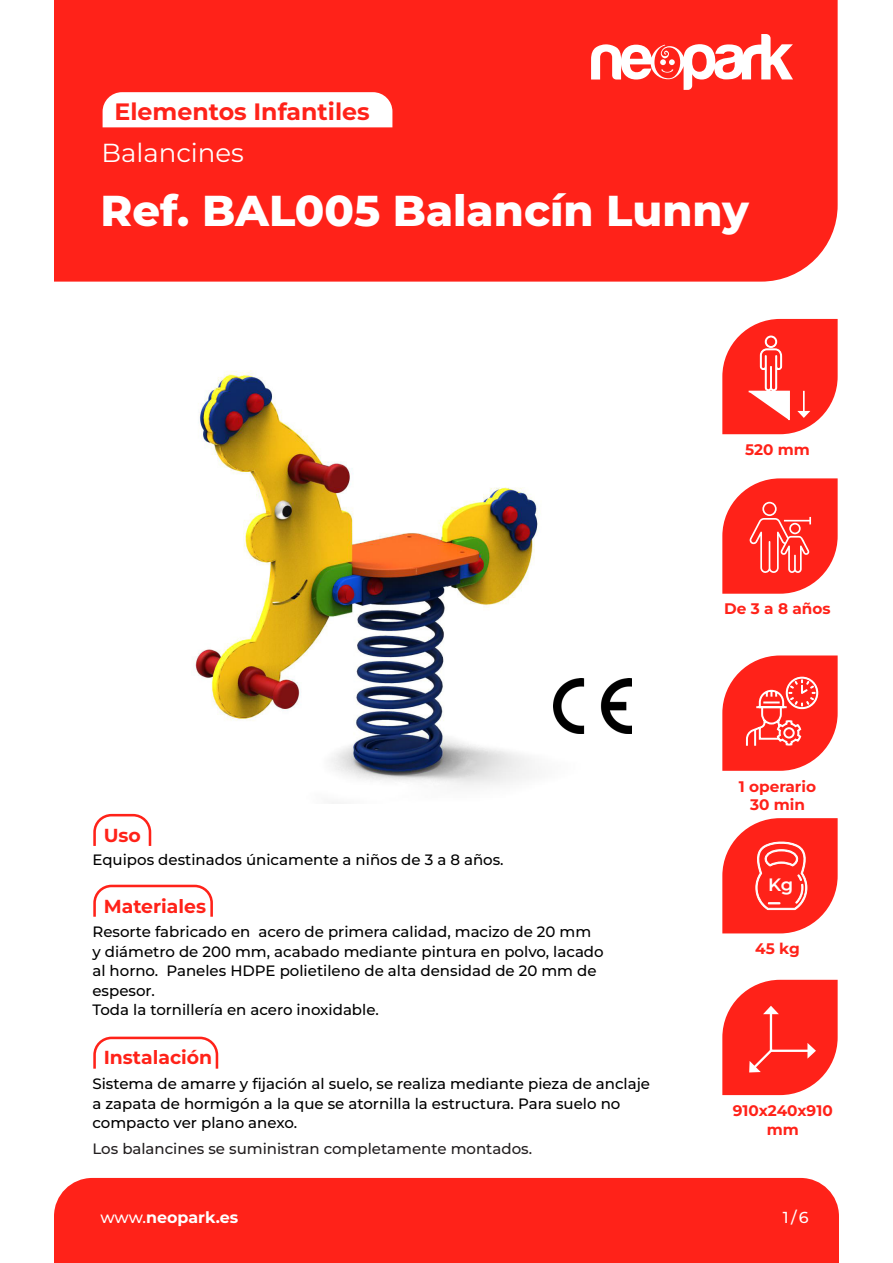
<style>
.page{position:relative;width:893px;height:1263px;background:#fff}
.page>*{position:absolute;margin:0;border:0;box-sizing:border-box;transform-origin:0 0}
.t1{font:800 43.2px "Montserrat";color:#fff}
.t2{font:26.1px "Montserrat";color:#fff}
.t3{font:700 23.7px "Montserrat";color:#ff2219}
.t4{font:700 18.9px "Montserrat";color:#ff2219}
.t5{font:600 18px "Montserrat";color:#fff}
.t6{font:700 15.9px "Montserrat";color:#fff}
.t7{font:500 15.9px "Montserrat";color:#fff}
.t8{font:700 15.3px "Montserrat";color:#ff2219}
.t9{font:700 15.3px "Montserrat";color:#ff211a}
.t10{font:500 15px/19.5px "Montserrat";color:#000}
.t11{font:500 15px "Montserrat";color:#231f20}
.s1{font-weight:500}
</style>
<div class="page">
<div style="left:54px;top:0;width:784px;height:282px;background:#ff2219"></div>
<div style="left:54px;top:1178px;width:785px;height:85px;background:#ff2219"></div>
<svg style="left:591px;top:34px;width:202px;height:56px"></svg>
<svg style="left:103px;top:92px;width:289px;height:35px"></svg>
<svg style="left:722px;top:319px;width:116px;height:115px"></svg>
<svg style="left:722px;top:478px;width:116px;height:116px"></svg>
<svg style="left:722px;top:818px;width:116px;height:115px"></svg>
<svg style="left:722px;top:980px;width:116px;height:115px"></svg>
<svg style="left:722px;top:655px;width:116px;height:116px"></svg>
<svg style="left:93px;top:813px;width:59px;height:33px"></svg>
<svg style="left:93px;top:884px;width:120px;height:33px"></svg>
<svg style="left:93px;top:1036px;width:126px;height:33px"></svg>
<img style="left:195px;top:370px;width:437px;height:434px">
<img style="left:553px;top:678px;width:78px;height:56px">
<p class="t3" style="left:115px;top:94px;width:257px">Elementos Infantiles</p>
<p class="t2" style="left:102px;top:135px;width:144px">Balancines</p>
<p class="t1" style="left:100px;top:179px;width:650px">Ref. BAL005 Balancín Lunny</p>
<p class="t8" style="left:745px;top:438px;width:66px">520 mm</p>
<p class="t8" style="left:724px;top:598px;width:108px">De 3 a 8 años</p>
<p class="t4" style="left:104px;top:821px;width:39px">Uso</p>
<p class="t10" style="left:92px;top:849px;width:413px">Equipos destinados únicamente a niños de 3 a 8 años.</p>
<p class="t4" style="left:104px;top:893px;width:104px">Materiales</p>
<p class="t10" style="left:92px;top:921px;width:513px">Resorte fabricado en acero de primera calidad, macizo de 20 mm<br>y diámetro de 200 mm, acabado mediante pintura en polvo, lacado al horno. Paneles HDPE polietileno de alta densidad de 20 mm de espesor.<br>Toda la tornillería en acero inoxidable.</p>
<p class="t4" style="left:104px;top:1044px;width:110px">Instalación</p>
<p class="t10" style="left:92px;top:1073px;width:559px">Sistema de amarre y fijación al suelo, se realiza mediante pieza de anclaje a zapata de hormigón a la que se atornilla la estructura. Para suelo no compacto ver plano anexo.</p>
<p class="t11" style="left:92px;top:1138px;width:441px">Los balancines se suministran completamente montados.</p>
<p class="t9" style="left:739px;top:775px;width:79px">1 operario</p>
<p class="t9" style="left:750px;top:793px;width:56px">30 min</p>
<p class="t5" style="left:768px;top:872px;width:27px">Kg</p>
<p class="t8" style="left:755px;top:938px;width:46px">45 kg</p>
<p class="t8" style="left:733px;top:1100px;width:101px">910x240x910</p>
<p class="t8" style="left:767px;top:1118px;width:34px">mm</p>
<p class="t6" style="left:100px;top:1206px;width:139px"><span class="s1">www.</span>neopark.es</p>
<p class="t7" style="left:783px;top:1206px;width:28px">1/6</p>
</div>
